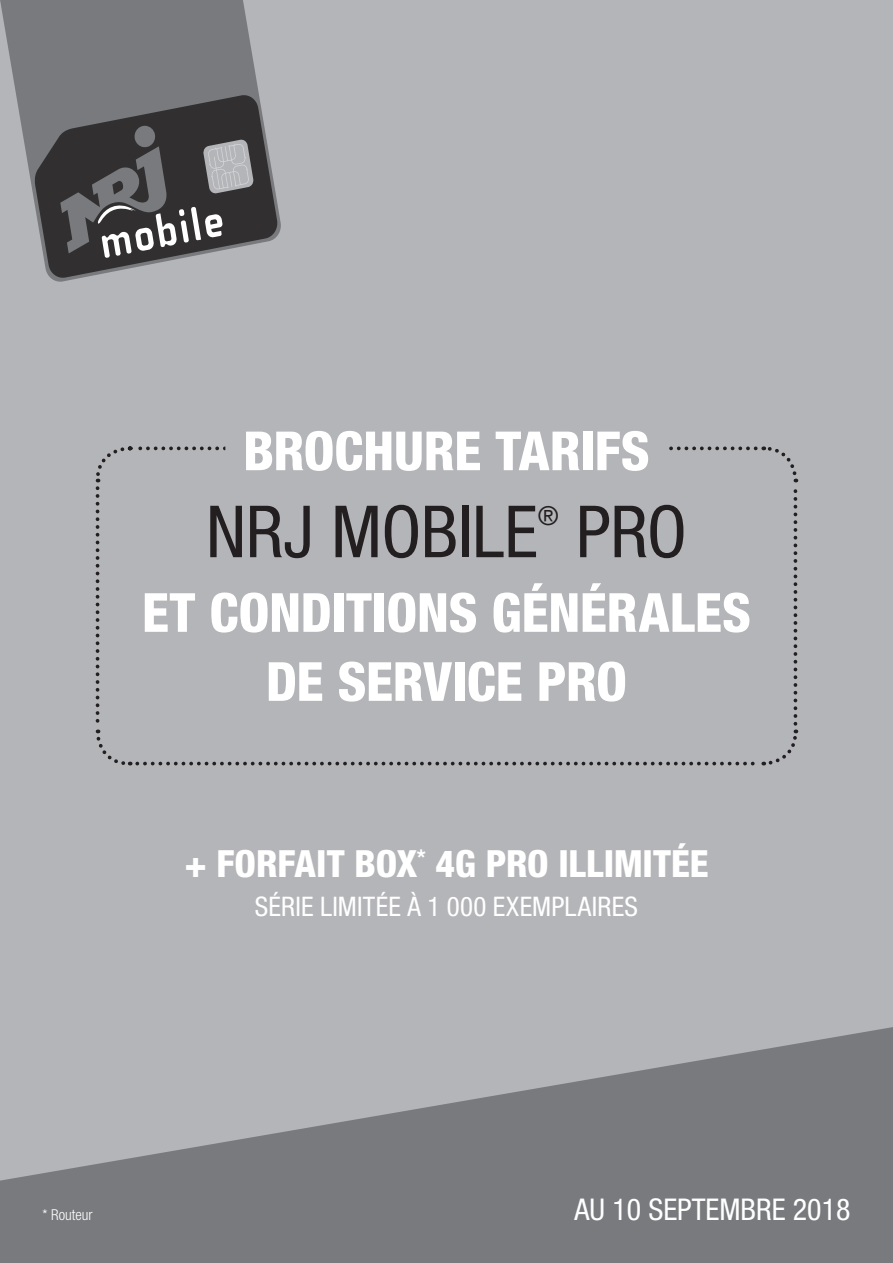
<style>
.page{position:relative;width:893px;height:1263px;background:#fff}
.page>*{position:absolute;margin:0;border:0;box-sizing:border-box;transform-origin:0 0}
.t1{font:condensed 72px "Helvetica Neue LT Std";letter-spacing:-.005em;color:#231f20}
.t2{font:800 condensed 54px/69px "Helvetica Neue LT Std";letter-spacing:-.005em;color:#fff;text-align:center}
.t3{font:800 condensed 37.5px "Helvetica Neue LT Std";letter-spacing:-.005em;color:#fff}
.t4{font:condensed 30px "Helvetica Neue LT Std";color:#fff}
.t5{font:condensed 27px "Helvetica Neue LT Std";letter-spacing:.01em;color:#fff}
.t6{font:condensed 26.25px "Helvetica Neue LT Std";color:#231f20}
.t7{font:300 condensed 15px "Helvetica Neue LT Std";color:#fff}
</style>
<div class="page">
<div style="left:0;top:0;width:893px;height:1226px;background:#b4b5b8"></div>
<svg style="left:95px;top:446px;width:704px;height:320px"></svg>
<div style="left:225px;top:425px;width:443px;height:54px;background:#b4b5b8"></div>
<svg style="left:0;top:0;width:281px;height:282px;fill:#787a7d"></svg>
<svg style="left:34px;top:94px;width:244px;height:185px"></svg>
<svg style="left:60px;top:126px;width:194px;height:132px"></svg>
<svg style="left:0;top:1027px;width:893px;height:236px;fill:#787a7d"></svg>
<p class="t2" style="left:243px;top:416px;width:408px">BROCHURE TARIFS</p>
<h1 class="t1" style="left:206px;top:490px;width:333px">NRJ MOBILE</h1>
<p class="t6" style="left:538px;top:500px;width:22px">®</p>
<h1 class="t1" style="left:576px;top:490px;width:112px">PRO</h1>
<p class="t2" style="left:142px;top:577px;width:611px">ET CONDITIONS GÉNÉRALES<br>DE SERVICE PRO</p>
<p class="t3" style="left:184px;top:841px;width:526px">+ FORFAIT BOX<sup>*</sup> 4G PRO ILLIMITÉE</p>
<p class="t5" style="left:255px;top:891px;width:385px">SÉRIE LIMITÉE À 1 000 EXEMPLAIRES</p>
<p class="t7" style="left:43px;top:1206px;width:52px">* Routeur</p>
<p class="t4" style="left:575px;top:1192px;width:277px">AU 10 SEPTEMBRE 2018</p>
</div>
